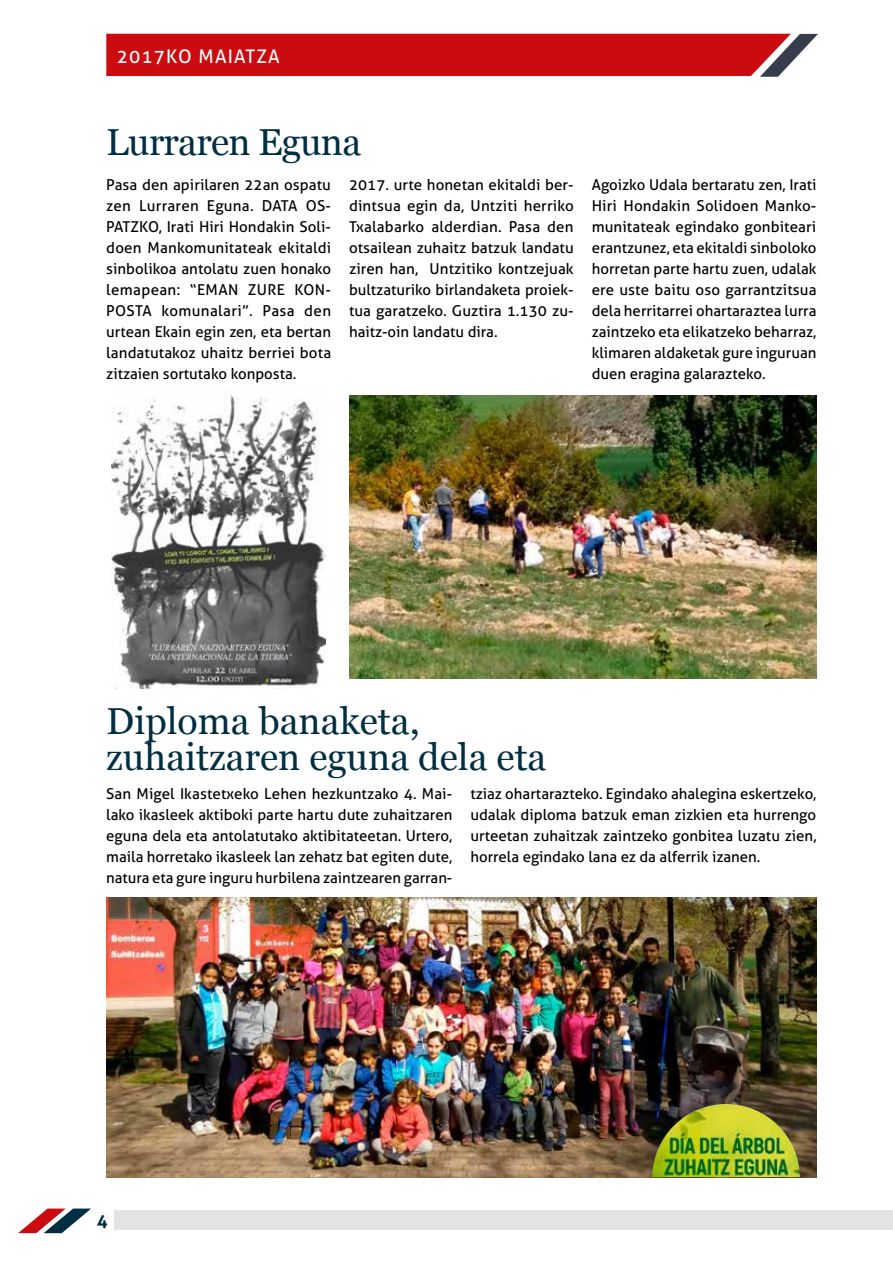
<style>
.page{position:relative;width:893px;height:1263px;background:#fff}
.page>*{position:absolute;margin:0;border:0;box-sizing:border-box;transform-origin:0 0}
.t1{font:37.5px/36px "Georgia";color:#002e42}
.t2{font:37.5px "Georgia";letter-spacing:-.02em;color:#002e42}
.t3{font:18.75px "Aller";letter-spacing:.06em;color:#fff}
.t4{font:700 18px "Aller";color:#002e42}
.t5{font:15px/21px "Aller";color:#000;text-align:justify}
</style>
<div class="page">
<div style="left:115px;top:1211px;width:778px;height:19px;background:#e3e3e3"></div>
<svg style="left:18px;top:1208px;width:73px;height:25px"></svg>
<svg style="left:106px;top:34px;width:712px;height:43px;background:#ca1b1f"></svg>
<img style="left:111px;top:394px;width:215px;height:294px">
<img style="left:349px;top:396px;width:467px;height:283px">
<img style="left:106px;top:897px;width:710px;height:280px">
<img style="left:652px;top:1104px;width:148px;height:73px">
<p class="t3" style="left:117px;top:45px;width:165px">2017ko maiatza</p>
<h1 class="t2" style="left:106px;top:120px;width:256px">Lurraren Eguna</h1>
<p class="t5" style="left:106px;top:174px;width:226px">Pasa den apirilaren 22an ospatu zen Lurraren Eguna. DATA OS-PATZKO</p>
<p class="t5" style="left:106px;top:216px;width:226px;text-indent:52px">, I rati Hiri Hondakin Soli&shy;doen Mankomunitateak ekitaldi sinbolikoa antolatu zuen honako lemapean: “EMAN ZU RE KON-POSTA komunalari”. Pasa den urtean Ekain egin zen, eta bertan landatutakoz uhaitz berriei bota zitzaien sortutako konposta.</p>
<p class="t5" style="left:349px;top:174px;width:226px">2017. urte honetan ekitaldi ber&shy;dintsua egin da, U ntziti herriko Txalabarko alderdian. Pasa den otsailean zuhaitz batzuk landatu ziren han, U ntzitiko kontzejuak bultzaturiko birlandaketa proiek&shy;tua garatzeko. Guztira 1.130 zu&shy;haitz-oin landatu dira.</p>
<p class="t5" style="left:592px;top:174px;width:226px">Agoizko U dala bertaratu zen, I rati Hiri Hondakin Solidoen Manko&shy;munitateak egindako gonbiteari erantzunez, eta ekitaldi sinboloko horretan parte hartu zuen, udalak ere uste baitu oso garrantzitsua dela herritarrei ohartaraztea lurra zaintzeko eta elikatzeko beharraz, klimaren aldaketak gure inguruan duen eragina galarazteko.</p>
<h1 class="t1" style="left:106px;top:704px;width:442px">Diploma banaketa, zuhaitzaren eguna dela eta</h1>
<p class="t5" style="left:106px;top:783px;width:348px">San Migel I kastetxeko Lehen hezkuntzako 4. Mai&shy;lako ikasleek aktiboki parte hartu dute zuhaitzaren eguna dela eta antolatutako aktibitateetan. U rtero, maila horretako ikasleek lan zehatz bat egiten dute, natura eta gure inguru hurbilena zaintzearen garran-</p>
<p class="t5" style="left:470px;top:783px;width:348px">tziaz ohartarazteko. Egindako ahalegina eskertzeko, udalak diploma batzuk eman zizkien eta hurrengo urteetan zuhaitzak zaintzeko gonbitea luzatu zien, horrela egindako lana ez da alferrik izanen.</p>
<p class="t4" style="left:97px;top:1209px;width:12px">4</p>
</div>
